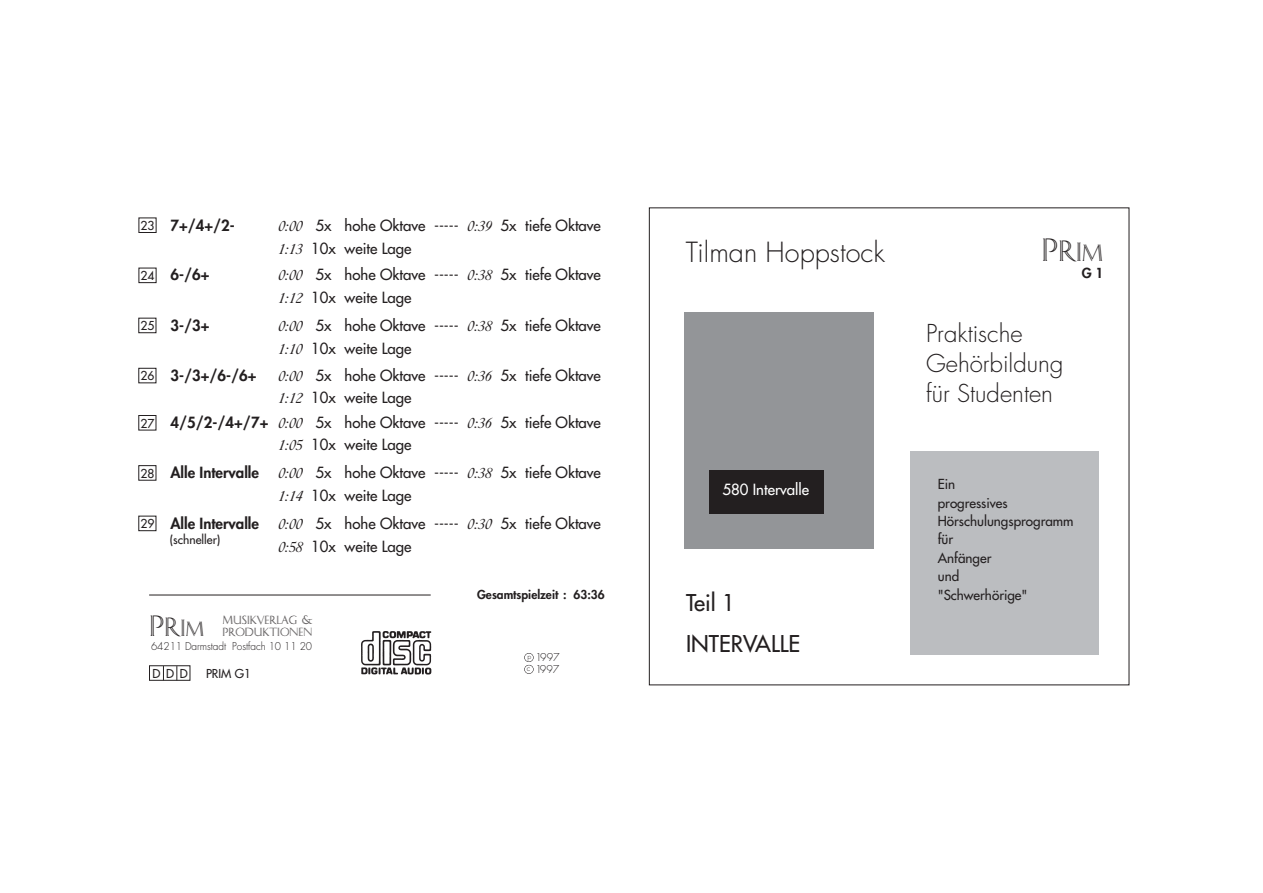
<style>
.page{position:relative;width:1263px;height:893px;background:#fff}
.page>*{position:absolute;margin:0;border:0;box-sizing:border-box;transform-origin:0 0}
.t1{font:33px "Delphian";color:#231f20}
.t2{font:30px "Delphian";color:#231f20}
.t3{font:300 27px "Futura";color:#231f20}
.t4{font:300 24px/30px "Futura";color:#231f20}
.t5{font:22.5px/40.5px "Futura";color:#231f20}
.t6{font:15px/22.5px "Futura";color:#231f20}
.t7{font:800 15px "Futura";color:#231f20}
.t8{font:15px "Futura";color:#fff}
.t9{font:13.5px/18.5px "Futura";color:#231f20}
.t10{font:800 13.5px "Futura";color:#231f20}
.t11{font:12px "Futura";color:#231f20}
.t12{font:12px/11.7px "Delphian";color:#231f20}
.t13{font:800 12px "Futura";color:#231f20}
.t14{font:300 10.5px "Futura";letter-spacing:-.005em;color:#231f20;scale:.96 1}
.t15{font:300 10.5px/12px "Futura";letter-spacing:-.005em;color:#231f20}
.s1{font-family:"Caslon 540 BT";font-style:italic}
.s2{font-weight:800}
.s3{font-size:27px}
.s4{font-size:24px}
.s5{font-size:21px}
.s6{font-size:30px}
</style>
<div class="page">
<div style="left:149px;top:665px;width:41px;height:16px;border:1px solid #231f20"></div>
<svg style="left:163px;top:666px;width:1px;height:14px"></svg>
<svg style="left:176px;top:666px;width:1px;height:14px"></svg>
<div style="left:524px;top:665px;width:10px;height:9px;border:1px solid #231f20;border-radius:50%"></div>
<div style="left:524px;top:653px;width:10px;height:9px;border:1px solid #231f20;border-radius:50%"></div>
<hr style="left:149px;top:595px;width:282px;height:1px;background:#231f20">
<div style="left:139px;top:218px;width:17px;height:15px;border:1px solid #231f20"></div>
<div style="left:139px;top:268px;width:17px;height:15px;border:1px solid #231f20"></div>
<div style="left:139px;top:318px;width:17px;height:15px;border:1px solid #231f20"></div>
<div style="left:139px;top:368px;width:17px;height:15px;border:1px solid #231f20"></div>
<div style="left:139px;top:415px;width:17px;height:15px;border:1px solid #231f20"></div>
<div style="left:139px;top:465px;width:17px;height:15px;border:1px solid #231f20"></div>
<div style="left:139px;top:516px;width:17px;height:15px;border:1px solid #231f20"></div>
<div style="left:685px;top:312px;width:189px;height:237px;background:#939598"></div>
<div style="left:910px;top:451px;width:188px;height:204px;background:#bbbdc0"></div>
<div style="left:709px;top:470px;width:115px;height:44px;background:#231f20"></div>
<img style="left:361px;top:631px;width:71px;height:44px">
<p class="t11" style="left:141px;top:220px;width:15px">23</p>
<p class="t11" style="left:141px;top:270px;width:15px">24</p>
<p class="t11" style="left:140px;top:320px;width:15px">25</p>
<p class="t11" style="left:140px;top:370px;width:15px">26</p>
<p class="t11" style="left:140px;top:417px;width:15px">27</p>
<p class="t11" style="left:140px;top:467px;width:15px">28</p>
<p class="t11" style="left:140px;top:518px;width:15px">29</p>
<p class="t7" style="left:170px;top:219px;width:66px">7+/4+/2-</p>
<p class="t6" style="left:278px;top:216px;width:324px"><span class="s1">0:00</span> 5x hohe Oktave ----- <span class="s1">0:39</span> 5x tiefe Oktave<br><span class="s1">1:13</span> 10x weite Lage</p>
<p class="t7" style="left:170px;top:267px;width:41px">6-/6+</p>
<p class="t6" style="left:278px;top:264px;width:324px"><span class="s1">0:00</span> 5x hohe Oktave ----- <span class="s1">0:38</span> 5x tiefe Oktave<br><span class="s1">1:12</span> 10x weite Lage</p>
<p class="t7" style="left:170px;top:318px;width:41px">3-/3+</p>
<p class="t6" style="left:278px;top:315px;width:324px"><span class="s1">0:00</span> 5x hohe Oktave ----- <span class="s1">0:38</span> 5x tiefe Oktave<br><span class="s1">1:10</span> 10x weite Lage</p>
<p class="t7" style="left:170px;top:368px;width:88px">3-/3+/6-/6+</p>
<p class="t6" style="left:278px;top:365px;width:324px"><span class="s1">0:00</span> 5x hohe Oktave ----- <span class="s1">0:36</span> 5x tiefe Oktave<br><span class="s1">1:12</span> 10x weite Lage</p>
<p class="t6" style="left:278px;top:412px;width:324px;text-indent:-108px"><span class="s2">4/5/2-/4+/7+</span> <span class="s1">0:00</span> 5x hohe Oktave ----- <span class="s1">0:36</span> 5x tiefe Oktave<br><span class="s1">1:05</span> 10x weite Lage</p>
<p class="t7" style="left:170px;top:465px;width:90px">Alle Intervalle</p>
<p class="t6" style="left:278px;top:462px;width:324px"><span class="s1">0:00</span> 5x hohe Oktave ----- <span class="s1">0:38</span> 5x tiefe Oktave<br><span class="s1">1:14</span> 10x weite Lage</p>
<p class="t7" style="left:170px;top:516px;width:90px">Alle Intervalle</p>
<p class="t6" style="left:278px;top:513px;width:324px"><span class="s1">0:00</span> 5x hohe Oktave ----- <span class="s1">0:30</span> 5x tiefe Oktave<br><span class="s1">0:58</span> 10x weite Lage</p>
<p class="t11" style="left:170px;top:533px;width:52px">(schneller)</p>
<h3 class="t3" style="left:686px;top:240px;width:200px">Tilman Hoppstock</h3>
<p class="t8" style="left:722px;top:482px;width:88px">580 Intervalle</p>
<h2 class="t2" style="left:149px;top:609px;width:57px">P<span class="s3">R</span><span class="s4">I</span><span class="s5">M</span></h2>
<p class="t12" style="left:223px;top:614px;width:92px">MUSIKVERLAG &amp;<br>PRODUKTIONEN</p>
<p class="t14" style="left:151px;top:641px;width:169px">64211 Darmstadt Postfach 10 11 20</p>
<p class="t11" style="left:153px;top:667px;width:37px">DDD</p>
<p class="t11" style="left:206px;top:668px;width:47px">PRIM G1</p>
<p class="t13" style="left:477px;top:589px;width:129px">Gesamtspielzeit : 63:36</p>
<h3 class="t5" style="left:686px;top:584px;width:116px">Teil 1<br>INTERVALLE</h3>
<p class="t15" style="left:527px;top:652px;width:34px"><sup>p</sup> 1997 <sup>c</sup> 1997</p>
<h1 class="t1" style="left:1041px;top:232px;width:63px">P<span class="s6">R</span><span class="s3">I</span><span class="s4">M</span></h1>
<p class="t10" style="left:1082px;top:266px;width:23px">G 1</p>
<h3 class="t4" style="left:926px;top:320px;width:139px">Praktische<br>Gehörbildung für Studenten</h3>
<p class="t9" style="left:938px;top:476px;width:137px">Ein<br>progressives<br>Hörschulungsprogramm für<br>Anfänger<br>und<br>"Schwerhörige"</p>
</div>
